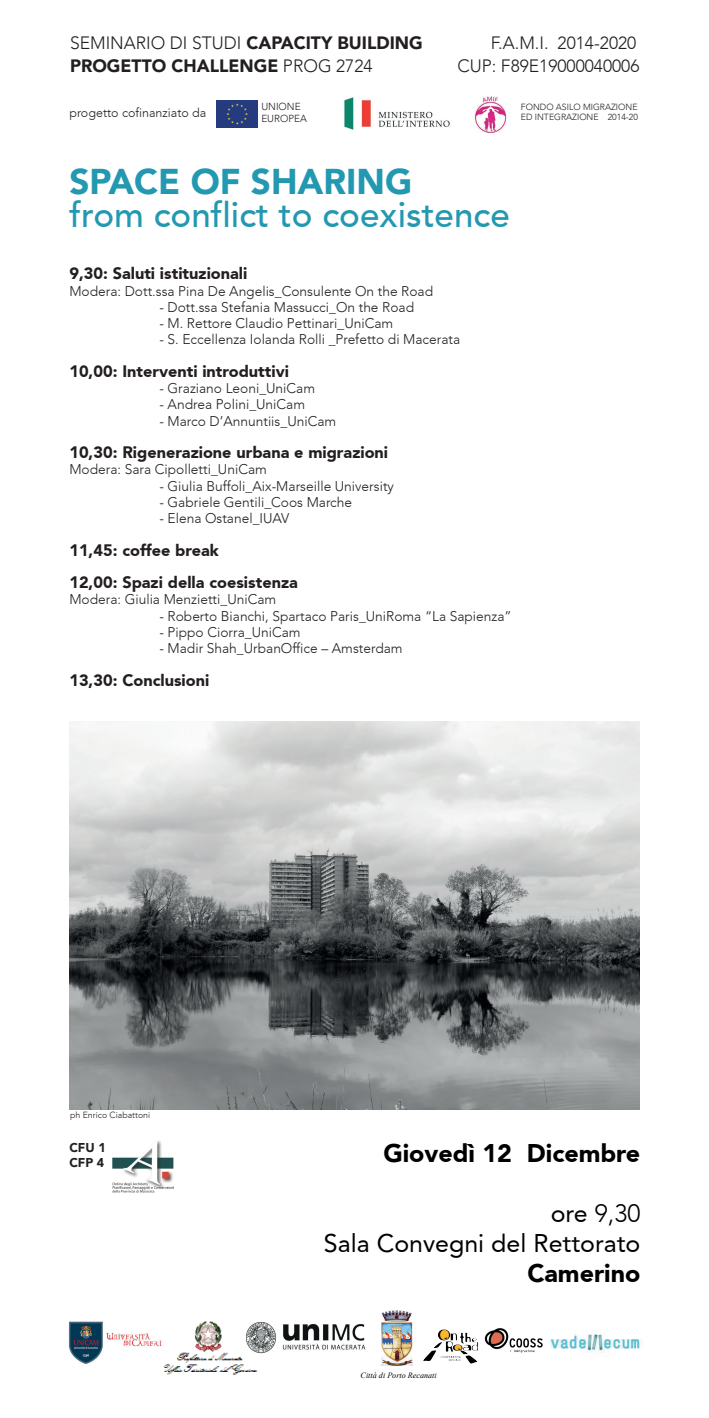
<style>
.page{position:relative;width:709px;height:1418px;background:#fff}
.page>*{position:absolute;margin:0;border:0;box-sizing:border-box;transform-origin:0 0}
.t1{font:500 35px "Avenir";color:#2398b1}
.t2{font:900 35px "Avenir";color:#2398b1}
.t3{font:25px/30px "Avenir";color:#000001;text-align:right}
.t4{font:900 25px "Avenir";color:#000001}
.t5{font:300 17.5px "Avenir";color:#231f20}
.t6{font:900 17.5px "Avenir";color:#231f20}
.t7{font:900 16.25px/32.5px "Avenir";color:#231f20}
.t8{font:300 13.75px "Avenir";color:#231f20}
.t9{font:300 12.5px "Avenir";color:#231f20}
.t10{font:900 12.5px/15px "Avenir";color:#231f20}
.t11{font:300 10px/12px "Avenir";color:#231f20}
.t12{font:300 8.75px/10.5px "Avenir";color:#231f20}
.t13{font:italic 8.12px "Times New Roman";color:#000001}
.s1{font-weight:900}
.s2{font-weight:300}
</style>
<div class="page">
<img style="left:68px;top:1321px;width:94px;height:43px">
<img style="left:550px;top:1330px;width:92px;height:23px">
<img style="left:489px;top:1328px;width:54px;height:25px">
<img style="left:423px;top:1329px;width:66px;height:35px">
<img style="left:163px;top:1321px;width:94px;height:54px">
<img style="left:247px;top:1321px;width:119px;height:33px">
<img style="left:217px;top:100px;width:41px;height:27px">
<img style="left:344px;top:97px;width:106px;height:33px">
<img style="left:475px;top:96px;width:32px;height:37px">
<img style="left:112px;top:1141px;width:61px;height:52px">
<img style="left:70px;top:721px;width:569px;height:388px">
<img style="left:381px;top:1310px;width:31px;height:55px">
<p class="t5" style="left:70px;top:33px;width:354px">SEMINARIO DI STUDI <span class="s1">CAPACITY BUILDING</span></p>
<p class="t5" style="left:491px;top:33px;width:147px">F.A.M.I. 2014-2020</p>
<p class="t6" style="left:70px;top:55px;width:304px">PROGETTO CHALLENGE <span class="s2">PROG 2724</span></p>
<p class="t5" style="left:457px;top:56px;width:183px">CUP: F89E19000040006</p>
<p class="t9" style="left:69px;top:105px;width:138px">progetto cofinanziato da</p>
<p class="t11" style="left:261px;top:101px;width:47px">UNIONE<br>EUROPEA</p>
<p class="t12" style="left:521px;top:101px;width:118px">FONDO ASILO MIGRAZIONE<br>ED INTEGRAZIONE 2014-20</p>
<h1 class="t2" style="left:69px;top:161px;width:344px">SPACE OF SHARING</h1>
<h1 class="t1" style="left:69px;top:194px;width:442px">from conflict to coexistence</h1>
<p class="t7" style="left:69px;top:257px;width:179px">9,30: Saluti istituzionali</p>
<p class="t8" style="left:69px;top:283px;width:365px">Modera: Dott.ssa Pina De Angelis_Consulente On the Road</p>
<p class="t8" style="left:159px;top:299px;width:256px">- Dott.ssa Stefania Massucci_On the Road</p>
<p class="t8" style="left:159px;top:315px;width:235px">- M. Rettore Claudio Pettinari_UniCam</p>
<p class="t8" style="left:159px;top:331px;width:302px">- S. Eccellenza Iolanda Rolli _Prefetto di Macerata</p>
<p class="t7" style="left:69px;top:355px;width:221px">10,00: Interventi introduttivi</p>
<p class="t8" style="left:159px;top:380px;width:157px">- Graziano Leoni_UniCam</p>
<p class="t8" style="left:159px;top:396px;width:147px">- Andrea Polini_UniCam</p>
<p class="t8" style="left:159px;top:413px;width:178px">- Marco D’Annuntiis_UniCam</p>
<p class="t7" style="left:69px;top:436px;width:320px">10,30: Rigenerazione urbana e migrazioni</p>
<p class="t8" style="left:69px;top:461px;width:199px">Modera: Sara Cipolletti_UniCam</p>
<p class="t8" style="left:159px;top:478px;width:236px">- Giulia Buffoli_Aix-Marseille University</p>
<p class="t8" style="left:159px;top:494px;width:194px">- Gabriele Gentili_Coos Marche</p>
<p class="t8" style="left:159px;top:510px;width:131px">- Elena Ostanel_IUAV</p>
<p class="t7" style="left:69px;top:533px;width:230px">11,45: coffee break<br>12,00: Spazi della coesistenza</p>
<p class="t8" style="left:69px;top:591px;width:208px">Modera: Giulia Menzietti_UniCam</p>
<p class="t8" style="left:159px;top:608px;width:354px">- Roberto Bianchi, Spartaco Paris_UniRoma “La Sapienza”</p>
<p class="t8" style="left:159px;top:624px;width:143px">- Pippo Ciorra_UniCam</p>
<p class="t8" style="left:159px;top:640px;width:245px">- Madir Shah_UrbanOffice – Amsterdam</p>
<p class="t7" style="left:69px;top:663px;width:141px">13,30: Conclusioni</p>
<p class="t12" style="left:70px;top:1109px;width:81px">ph Enrico Ciabattoni</p>
<p class="t10" style="left:69px;top:1140px;width:38px">CFU 1<br>CFP 4</p>
<h2 class="t4" style="left:383px;top:1138px;width:258px">Giovedì 12 Dicembre</h2>
<h2 class="t3" style="left:324px;top:1198px;width:318px">ore <span class="s2">9,30<br></span>Sala Convegni del Rettorato</h2>
<h2 class="t4" style="left:527px;top:1258px;width:114px">Camerino</h2>
<p class="t13" style="left:360px;top:1369px;width:78px">Città di Porto Recanati</p>
</div>
